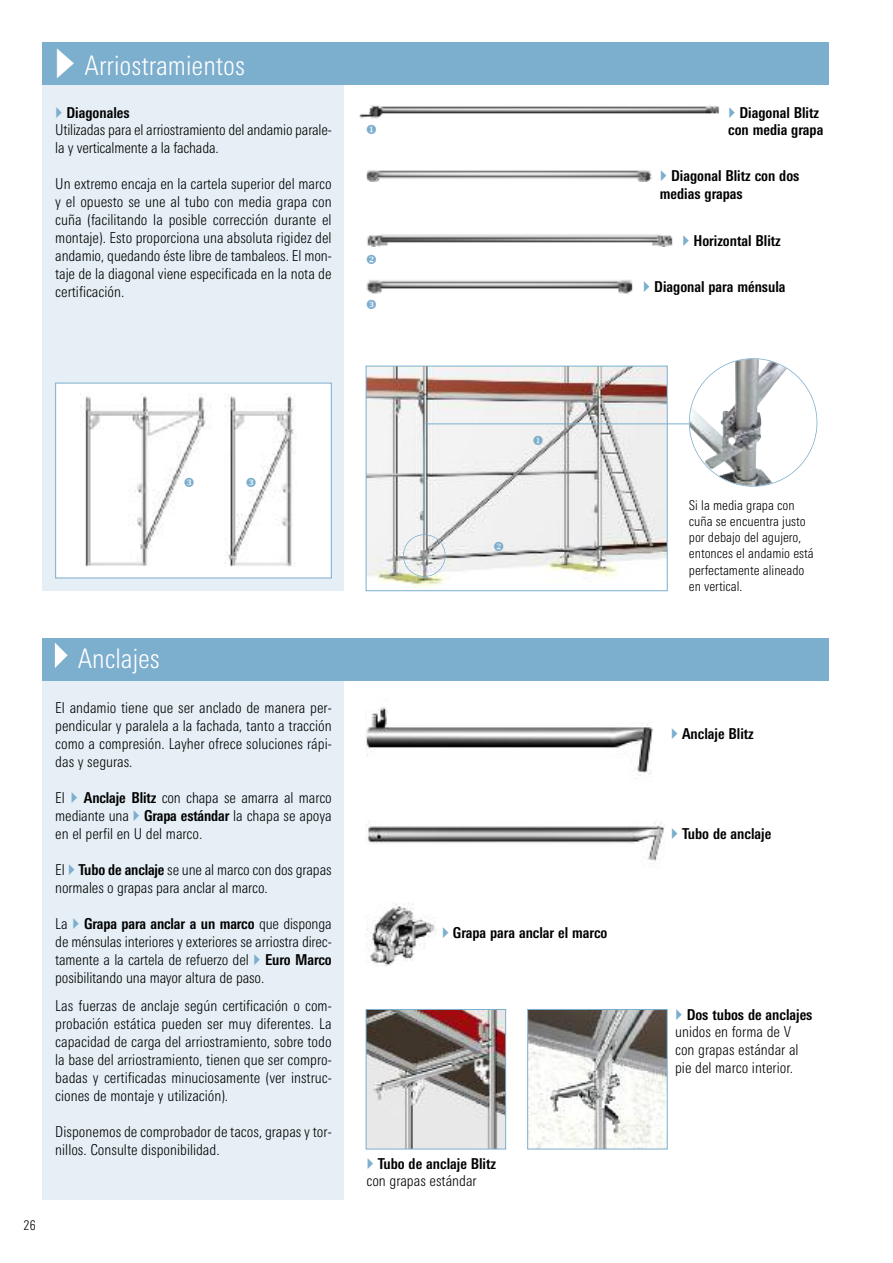
<style>
.page{position:relative;width:893px;height:1263px;background:#fff}
.page>*{position:absolute;margin:0;border:0;box-sizing:border-box;transform-origin:0 0}
.t1{font:300 condensed 27px "LT Univers";color:#fff}
.t2{font:300 condensed 15px/18px "LT Univers";color:#000}
.t3{font:700 condensed 15px/17.2px "LT Univers";color:#000;text-align:center}
.t4{font:300 condensed 13.5px/16.2px "LT Univers";color:#000}
.s1{font-weight:700}
</style>
<div class="page">
<div style="left:43px;top:43px;width:301px;height:548px;background:#e5eff5"></div>
<div style="left:43px;top:43px;width:786px;height:42px;background:#7caece"></div>
<div style="left:56px;top:383px;width:275px;height:195px;background:#fff"></div>
<img style="left:80px;top:393px;width:215px;height:173px">
<div style="left:55px;top:383px;width:277px;height:195px;border:1px solid #7caece"></div>
<img style="left:367px;top:234px;width:306px;height:13px">
<img style="left:366px;top:280px;width:267px;height:14px">
<img style="left:359px;top:105px;width:360px;height:14px">
<img style="left:366px;top:170px;width:286px;height:11px">
<img style="left:368px;top:368px;width:298px;height:220px">
<div style="left:366px;top:366px;width:302px;height:225px;border:1px solid #7caece"></div>
<img style="left:690px;top:359px;width:97px;height:125px">
<div style="left:403px;top:534px;width:43px;height:43px;border:2px solid #7caece;border-radius:50%"></div>
<div style="left:43px;top:638px;width:301px;height:561px;background:#e5eff5"></div>
<div style="left:43px;top:638px;width:786px;height:42px;background:#7caece"></div>
<img style="left:366px;top:707px;width:287px;height:72px">
<img style="left:366px;top:822px;width:299px;height:40px">
<img style="left:367px;top:903px;width:68px;height:63px">
<img style="left:368px;top:1011px;width:136px;height:136px">
<div style="left:366px;top:1009px;width:140px;height:140px;border:1px solid #7caece"></div>
<img style="left:529px;top:1011px;width:137px;height:136px">
<div style="left:527px;top:1009px;width:141px;height:140px;border:1px solid #7caece"></div>
<svg style="left:55px;top:643px;width:13px;height:25px"></svg>
<svg style="left:185px;top:478px;width:9px;height:9px"></svg>
<svg style="left:247px;top:478px;width:9px;height:9px"></svg>
<svg style="left:424px;top:423px;width:266px;height:113px"></svg>
<svg style="left:494px;top:542px;width:9px;height:9px"></svg>
<h1 class="t1" style="left:55px;top:55px;width:191px">◆ Arriostramientos</h1>
<p class="t3" style="left:67px;top:105px;width:65px">Diagonales</p>
<p class="t2" style="left:55px;top:122px;width:278px">Utilizadas para el arriostramiento del andamio parale&shy;la y verticalmente a la fachada.</p>
<p class="t2" style="left:55px;top:176px;width:278px;text-align:justify">Un extremo encaja en la cartela superior del marco y el opuesto se une al tubo con media grapa con cuña (facilitando la posible corrección durante el montaje). Esto proporciona una absoluta rigidez del andamio, quedando éste libre de tambaleos. El mon&shy;taje de la diagonal viene especificada en la nota de certificación.</p>
<p class="t3" style="left:728px;top:105px;width:97px">Diagonal Blitz con media grapa</p>
<p class="t3" style="left:660px;top:169px;width:141px;text-align:left;text-indent:11px">Diagonal Blitz con dos medias grapas</p>
<p class="t3" style="left:693px;top:234px;width:89px">Horizontal Blitz</p>
<p class="t3" style="left:654px;top:279px;width:133px">Diagonal para ménsula</p>
<h1 class="t1" style="left:78px;top:649px;width:84px">Anclajes</h1>
<p class="t2" style="left:55px;top:699px;width:278px;text-align:justify">El andamio tiene que ser anclado de manera per&shy;pendicular y paralela a la fachada, tanto a tracción como a compresión. Layher ofrece soluciones rápi&shy;das y seguras.</p>
<p class="t2" style="left:55px;top:790px;width:11px">El</p>
<p class="t2" style="left:55px;top:790px;width:278px;text-align:justify;text-indent:29px"><span class="s1">Anclaje Blitz</span> con chapa se amarra al marco mediante una <span class="s1">Grapa estándar</span> la chapa se apoya en el perfil en U del marco.</p>
<p class="t2" style="left:55px;top:863px;width:278px;line-height:17.2px">El <span class="s1">Tubo de anclaje</span> se une al marco con dos grapas normales o grapas para anclar al marco.</p>
<p class="t2" style="left:55px;top:917px;width:278px;line-height:17.2px">La <span class="s1">Grapa para anclar a un marco</span> que disponga de ménsulas interiores y exteriores se arriostra direc-</p>
<p class="t2" style="left:55px;top:953px;width:278px;line-height:17.2px">tamente a la cartela de refuerzo del <span class="s1">Euro Marco </span>posibilitando una mayor altura de paso.</p>
<p class="t2" style="left:55px;top:998px;width:278px;text-align:justify">Las fuerzas de anclaje según certificación o com&shy;probación estática pueden ser muy diferentes. La capacidad de carga del arriostramiento, sobre todo la base del arriostramiento, tienen que ser compro&shy;badas y certificadas minuciosamente (ver instruc&shy;ciones de montaje y utilización).</p>
<p class="t2" style="left:55px;top:1124px;width:278px">Disponemos de comprobador de tacos, grapas y tor&shy;nillos. Consulte disponibilidad.</p>
<p class="t4" style="left:24px;top:1218px;width:14px">26</p>
<p class="t3" style="left:453px;top:925px;width:156px">Grapa para anclar el marco</p>
<p class="t3" style="left:378px;top:1156px;width:120px">Tubo de anclaje Blitz</p>
<p class="t2" style="left:366px;top:1173px;width:112px">con grapas estándar</p>
<p class="t4" style="left:689px;top:498px;width:126px">Si la media grapa con cuña se encuentra justo por debajo del agujero, entonces el andamio está perfectamente alineado en vertical.</p>
<p class="t3" style="left:682px;top:726px;width:73px">Anclaje Blitz</p>
<p class="t3" style="left:682px;top:826px;width:91px">Tubo de anclaje</p>
<p class="t3" style="left:687px;top:1007px;width:127px">Dos tubos de anclajes</p>
<p class="t2" style="left:675px;top:1024px;width:125px">unidos en forma de V con grapas estándar al pie del marco interior.</p>
</div>
